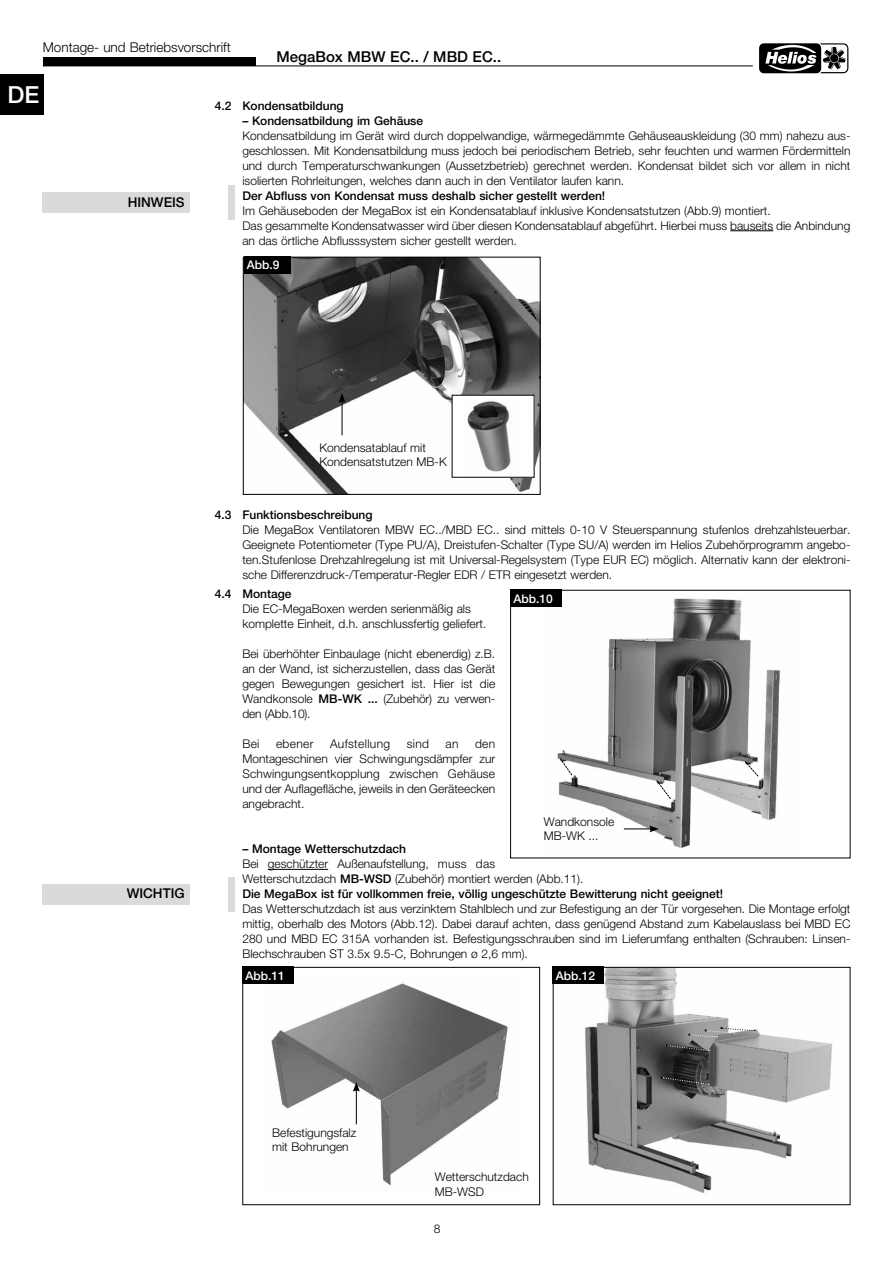
<style>
.page{position:relative;width:893px;height:1263px;background:#fff}
.page>*{position:absolute;margin:0;border:0;box-sizing:border-box;transform-origin:0 0}
.t1{font:500 23.55px "Helvetica Neue LTW1 G";color:#fff}
.t2{font:500 15px "Helvetica Neue LTW1 G";color:#000}
.t3{font:300 13.5px "Helvetica Neue LTW1 G";color:#000}
.t4{font:500 13.5px "Helvetica Neue LTW1 G";color:#000}
.t5{font:300 12px/15px "Helvetica Neue LTW1 G";color:#000}
.t6{font:500 12px "Helvetica Neue LTW1 G";color:#000}
.t7{font:500 12px "Helvetica Neue LTW1 G";color:#fff}
.t8{font:300 12px "Helvetica Neue LTW1 G";letter-spacing:.03em;color:#000}
.s1{font-weight:500}
</style>
<div class="page">
<hr style="left:43px;top:66px;width:710px;height:1px;background:#000">
<div style="left:43px;top:57px;width:212px;height:9px;background:#000"></div>
<svg style="left:759px;top:43px;width:90px;height:31px"></svg>
<div style="left:759px;top:43px;width:62px;height:30px;background:#000;border-radius:5px"></div>
<svg style="left:765px;top:43px;width:83px;height:30px"></svg>
<div style="left:0;top:74px;width:44px;height:41px;background:#000"></div>
<hr style="left:730px;top:230px;width:43px;height:1px;background:#000">
<hr style="left:268px;top:869px;width:60px;height:1px;background:#000">
<div style="left:229px;top:186px;width:6px;height:34px;background:#dadada"></div>
<div style="left:43px;top:192px;width:147px;height:21px;background:#dadada"></div>
<img style="left:245px;top:259px;width:294px;height:234px">
<div style="left:243px;top:257px;width:298px;height:238px;border:1px solid #000"></div>
<div style="left:244px;top:257px;width:47px;height:17px;background:#000"></div>
<hr style="left:342px;top:400px;width:1px;height:35px;background:#000">
<svg style="left:339px;top:393px;width:6px;height:10px"></svg>
<div style="left:452px;top:395px;width:82px;height:82px;background:#fff"></div>
<img style="left:467px;top:401px;width:44px;height:71px">
<img style="left:557px;top:598px;width:223px;height:250px">
<div style="left:510px;top:590px;width:52px;height:17px;background:#000"></div>
<svg style="left:624px;top:825px;width:35px;height:7px"></svg>
<svg style="left:559px;top:757px;width:14px;height:19px"></svg>
<svg style="left:656px;top:779px;width:16px;height:21px"></svg>
<svg style="left:744px;top:760px;width:15px;height:17px"></svg>
<div style="left:229px;top:877px;width:6px;height:34px;background:#dadada"></div>
<div style="left:43px;top:884px;width:147px;height:20px;background:#dadada"></div>
<img style="left:271px;top:976px;width:237px;height:210px">
<div style="left:242px;top:967px;width:298px;height:238px;border:1px solid #000"></div>
<div style="left:242px;top:967px;width:51px;height:17px;background:#000"></div>
<hr style="left:356px;top:1089px;width:1px;height:35px;background:#000">
<svg style="left:353px;top:1082px;width:7px;height:9px"></svg>
<img style="left:585px;top:969px;width:248px;height:224px">
<div style="left:553px;top:967px;width:51px;height:17px;background:#000"></div>
<svg style="left:666px;top:1044px;width:43px;height:7px"></svg>
<svg style="left:661px;top:1077px;width:48px;height:8px"></svg>
<svg style="left:688px;top:1027px;width:67px;height:10px"></svg>
<p class="t3" style="left:43px;top:39px;width:190px">Montage- und Betriebsvorschrift</p>
<p class="t2" style="left:277px;top:47px;width:226px">MegaBox MBW EC.. / MBD EC..</p>
<h1 class="t1" style="left:7px;top:80px;width:33px">DE</h1>
<p class="t4" style="left:128px;top:194px;width:58px">HINWEIS</p>
<p class="t6" style="left:215px;top:98px;width:130px">4.2 Kondensatbildung</p>
<p class="t6" style="left:242px;top:113px;width:182px">– Kondensatbildung im Gehäuse</p>
<p class="t5" style="left:242px;top:128px;width:610px;text-align:justify">Kondensatbildung im Gerät wird durch doppelwandige, wärmegedämmte Gehäuseauskleidung (30 mm) nahezu aus&shy;geschlossen. Mit Kondensatbildung muss jedoch bei periodischem Betrieb, sehr feuchten und warmen Fördermitteln und durch Temperaturschwankungen (Aussetzbetrieb) gerechnet werden. Kondensat bildet sich vor allem in nicht isolierten Rohrleitungen, welches dann auch in den Ventilator laufen kann.</p>
<p class="t6" style="left:242px;top:188px;width:364px">Der Abfluss von Kondensat muss deshalb sicher gestellt werden!</p>
<p class="t5" style="left:242px;top:203px;width:610px">Im Gehäuseboden der MegaBox ist ein Kondensatablauf inklusive Kondensatstutzen (Abb.9) montiert.<br>Das gesammelte Kondensatwasser wird über diesen Kondensatablauf abgeführt. Hierbei muss bauseits die Anbindung an das örtliche Abflusssystem sicher gestellt werden.</p>
<p class="t7" style="left:247px;top:258px;width:34px">Abb.9</p>
<p class="t4" style="left:127px;top:885px;width:59px">WICHTIG</p>
<p class="t5" style="left:319px;top:440px;width:129px;line-height:14.4px">Kondensatablauf mit<br>Kondensatstutzen MB-K</p>
<p class="t6" style="left:215px;top:507px;width:159px">4.3 Funktionsbeschreibung</p>
<p class="t5" style="left:242px;top:522px;width:610px;text-align:justify">Die MegaBox Ventilatoren MBW EC../MBD EC.. sind mittels 0-10 V Steuerspannung stufenlos drehzahlsteuerbar.<br>Geeignete Potentiometer (Type PU/A), Dreistufen-Schalter (Type SU/A) werden im Helios Zubehörprogramm angebo&shy;ten.Stufenlose Drehzahlregelung ist mit Universal-Regelsystem (Type EUR EC) möglich. Alternativ kann der elektroni&shy;sche Differenzdruck-/Temperatur-Regler EDR / ETR eingesetzt werden.</p>
<p class="t6" style="left:215px;top:587px;width:78px">4.4 Montage</p>
<p class="t5" style="left:242px;top:601px;width:246px">Die EC-MegaBoxen werden serienmäßig als komplette Einheit, d.h. anschlussfertig geliefert.</p>
<p class="t5" style="left:242px;top:646px;width:254px;text-align:justify">Bei überhöhter Einbaulage (nicht ebenerdig) z.B. an der Wand, ist sicherzustellen, dass das Gerät gegen Bewegungen gesichert ist. Hier ist die Wandkonsole <span class="s1">MB-WK ...</span> (Zubehör) zu verwen&shy;den (Abb.10).</p>
<p class="t5" style="left:242px;top:736px;width:19px">Bei</p>
<p class="t5" style="left:276px;top:736px;width:39px">ebener</p>
<p class="t8" style="left:330px;top:736px;width:62px">Aufstellung</p>
<p class="t5" style="left:407px;top:736px;width:24px">sind</p>
<p class="t5" style="left:446px;top:736px;width:15px">an</p>
<p class="t7" style="left:513px;top:591px;width:41px">Abb.10</p>
<p class="t5" style="left:242px;top:736px;width:254px;text-align:justify;text-indent:233px">den Montageschinen vier Schwingungsdämpfer zur Schwingungsentkopplung zwischen Gehäuse und der Auflagefläche, jeweils in den Geräteecken angebracht.</p>
<p class="t6" style="left:242px;top:842px;width:165px">– Montage Wetterschutzdach</p>
<p class="t5" style="left:242px;top:856px;width:482px">Bei geschützter Außenaufstellung, muss das<br>Wetterschutzdach <span class="s1">MB-WSD</span> (Zubehör) montiert werden (Abb.11).<br><span class="s1">Die MegaBox ist für vollkommen freie, völlig ungeschützte Bewitterung nicht geeignet!</span></p>
<p class="t5" style="left:242px;top:901px;width:610px;text-align:justify">Das Wetterschutzdach ist aus verzinktem Stahlblech und zur Befestigung an der Tür vorgesehen. Die Montage erfolgt mittig, oberhalb des Motors (Abb.12). Dabei darauf achten, dass genügend Abstand zum Kabelauslass bei MBD EC 280 und MBD EC 315A vorhanden ist. Befestigungsschrauben sind im Lieferumfang enthalten (Schrauben: Linsen-Blechschrauben ST 3.5x 9.5-C, Bohrungen ø 2,6 mm).</p>
<p class="t5" style="left:544px;top:815px;width:72px;line-height:13.5px">Wandkonsole<br>MB-WK ...</p>
<p class="t7" style="left:245px;top:968px;width:41px">Abb.11</p>
<p class="t7" style="left:556px;top:968px;width:41px">Abb.12</p>
<p class="t5" style="left:272px;top:1125px;width:86px;line-height:14.4px">Befestigungsfalz mit Bohrungen</p>
<p class="t5" style="left:435px;top:1170px;width:96px;line-height:14.4px">Wetterschutzdach<br>MB-WSD</p>
<p class="t5" style="left:434px;top:1221px;width:8px">8</p>
</div>
